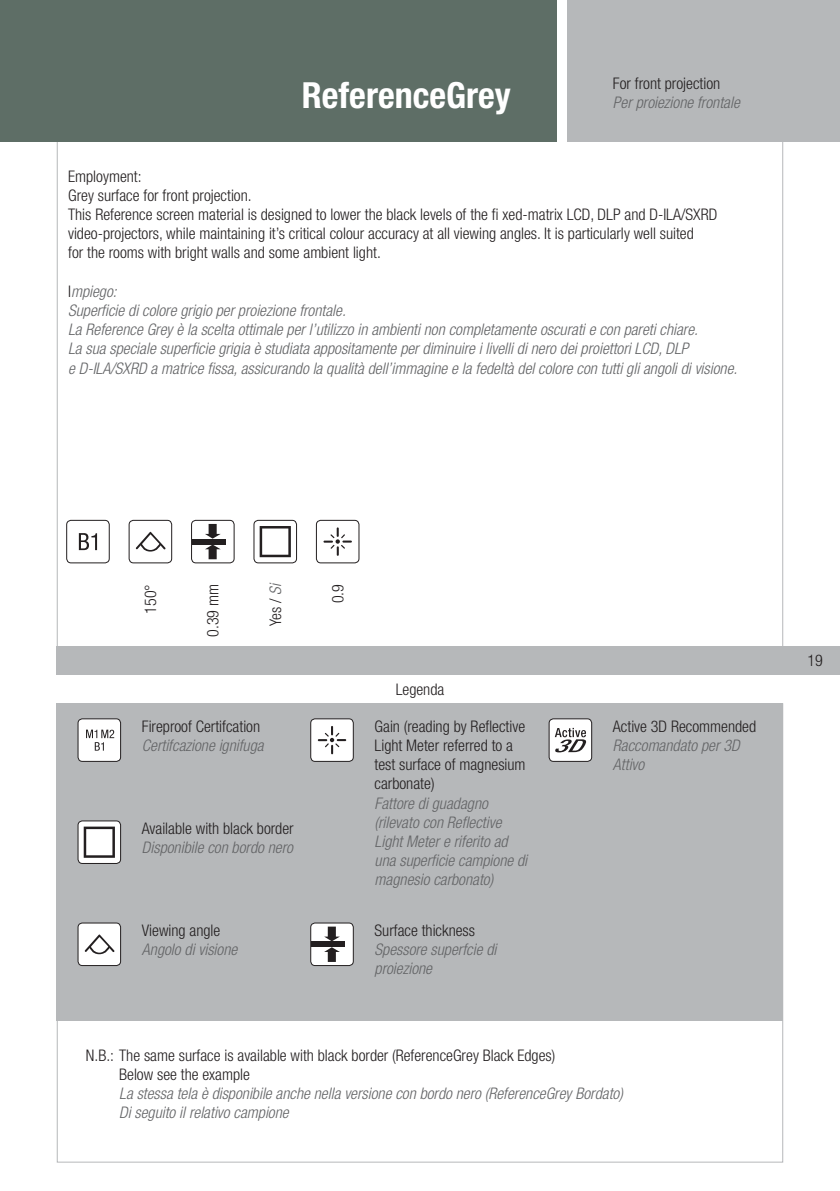
<style>
.page{position:relative;width:840px;height:1191px;background:#fff}
.page>*{position:absolute;margin:0;border:0;box-sizing:border-box;transform-origin:0 0}
.t1{font:700 condensed 36px "Helvetica Neue LT Pro";color:#fff}
.t2{font:italic 300 condensed 16px/19.2px "Helvetica Neue LT Pro";color:#636466}
.t3{font:300 condensed 16px/19.2px "Helvetica Neue LT Pro";color:#231f20}
.s1{font-style:normal;color:#231f20}
.s2{font-style:italic;color:#636466}
</style>
<div class="page">
<div style="left:0;top:0;width:556px;height:142px;background:#5e6e66"></div>
<div style="left:567px;top:0;width:272px;height:142px;background:#b6b8ba"></div>
<div style="left:57px;top:703px;width:725px;height:317px;background:#b6b8ba"></div>
<div style="left:57px;top:646px;width:782px;height:29px;background:#b6b8ba"></div>
<div style="left:78px;top:719px;width:42px;height:42px;background:#fff;border-radius:4px"></div>
<div style="left:77px;top:718px;width:44px;height:44px;border:1px solid #231f20;border-radius:4px"></div>
<svg style="left:86px;top:729px;width:28px;height:21px"></svg>
<div style="left:78px;top:821px;width:42px;height:42px;background:#fff;border-radius:4px"></div>
<div style="left:77px;top:820px;width:44px;height:44px;border:1px solid #231f20;border-radius:4px"></div>
<svg style="left:84px;top:826px;width:31px;height:31px"></svg>
<div style="left:78px;top:923px;width:42px;height:42px;background:#fff;border-radius:4px"></div>
<div style="left:77px;top:922px;width:44px;height:44px;border:1px solid #231f20;border-radius:4px"></div>
<svg style="left:85px;top:934px;width:29px;height:20px"></svg>
<div style="left:310px;top:719px;width:43px;height:42px;background:#fff;border-radius:4px"></div>
<div style="left:310px;top:718px;width:43px;height:44px;border:1px solid #231f20;border-radius:4px"></div>
<svg style="left:317px;top:726px;width:29px;height:28px"></svg>
<div style="left:310px;top:923px;width:43px;height:42px;background:#fff;border-radius:4px"></div>
<div style="left:310px;top:922px;width:43px;height:44px;border:1px solid #231f20;border-radius:4px"></div>
<div style="left:311px;top:941px;width:34px;height:6px;background:#231f20"></div>
<svg style="left:324px;top:926px;width:16px;height:36px"></svg>
<div style="left:549px;top:719px;width:42px;height:42px;background:#fff;border-radius:4px"></div>
<div style="left:548px;top:718px;width:44px;height:44px;border:1px solid #231f20;border-radius:4px"></div>
<svg style="left:554px;top:728px;width:33px;height:24px"></svg>
<div style="left:66px;top:520px;width:44px;height:43px;border:1px solid #231f20;border-radius:4px"></div>
<svg style="left:79px;top:533px;width:18px;height:17px"></svg>
<div style="left:128px;top:520px;width:44px;height:43px;border:1px solid #231f20;border-radius:4px"></div>
<svg style="left:136px;top:532px;width:29px;height:19px"></svg>
<div style="left:191px;top:520px;width:43px;height:43px;border:1px solid #231f20;border-radius:4px"></div>
<div style="left:192px;top:539px;width:34px;height:5px;background:#231f20"></div>
<svg style="left:205px;top:524px;width:15px;height:35px"></svg>
<div style="left:253px;top:520px;width:44px;height:43px;border:1px solid #231f20;border-radius:4px"></div>
<svg style="left:259px;top:526px;width:32px;height:31px"></svg>
<div style="left:316px;top:520px;width:43px;height:43px;border:1px solid #231f20;border-radius:4px"></div>
<svg style="left:323px;top:527px;width:28px;height:29px"></svg>
<h1 class="t1" style="left:302px;top:73px;width:210px">ReferenceGrey</h1>
<p class="t3" style="left:612px;top:73px;width:109px">For front projection</p>
<p class="t2" style="left:612px;top:93px;width:128px">Per proiezione frontale</p>
<p class="t3" style="left:68px;top:166px;width:650px">Employment:<br>Grey surface for front projection.<br>This Reference screen material is designed to lower the black levels of the fi xed-matrix LCD, DLP and D-ILA/SXRD video-projectors, while maintaining it’s critical colour accuracy at all viewing angles. It is particularly well suited<br>for the rooms with bright walls and some ambient light.</p>
<p class="t2" style="left:68px;top:282px;width:670px"><span class="s1">I</span>mpiego:<br>Superficie di colore grigio per proiezione frontale.<br>La Reference Grey è la scelta ottimale per l’utilizzo in ambienti non completamente oscurati e con pareti chiare.<br>La sua speciale superficie grigia è studiata appositamente per diminuire i livelli di nero dei proiettori LCD, DLP<br>e D-ILA/SXRD a matrice fissa, assicurando la qualità dell’immagine e la fedeltà del colore con tutti gli angoli di visione.</p>
<p class="t3" style="left:141px;top:613px;width:31px;rotate:-90deg">150°</p>
<p class="t3" style="left:203px;top:637px;width:54px;rotate:-90deg">0.39 mm</p>
<p class="t3" style="left:265px;top:626px;width:45px;rotate:-90deg">Yes / <span class="s2">Si</span></p>
<p class="t3" style="left:328px;top:603px;width:21px;rotate:-90deg">0.9</p>
<p class="t3" style="left:142px;top:716px;width:120px">Fireproof Certifcation</p>
<p class="t2" style="left:142px;top:736px;width:123px">Certifcazione ignifuga</p>
<p class="t3" style="left:142px;top:818px;width:153px">Available with black border</p>
<p class="t2" style="left:142px;top:838px;width:152px">Disponibile con bordo nero</p>
<p class="t3" style="left:142px;top:920px;width:80px">Viewing angle</p>
<p class="t2" style="left:142px;top:940px;width:97px">Angolo di visione</p>
<p class="t3" style="left:395px;top:679px;width:50px">Legenda</p>
<p class="t3" style="left:374px;top:716px;width:152px">Gain (reading by Reflective<br>Light Meter referred to a test surface of magnesium carbonate)</p>
<p class="t2" style="left:374px;top:793px;width:154px">Fattore di guadagno (rilevato con Reflective<br>Light Meter e riferito ad una superficie campione di magnesio carbonato)</p>
<p class="t3" style="left:374px;top:920px;width:102px">Surface thickness</p>
<p class="t2" style="left:374px;top:940px;width:123px">Spessore superfcie di proiezione</p>
<p class="t3" style="left:612px;top:716px;width:145px">Active 3D Recommended</p>
<p class="t2" style="left:612px;top:736px;width:128px">Raccomandato per 3D<br>Attivo</p>
<p class="t3" style="left:119px;top:1045px;width:437px;text-indent:-33px">N.B.: The same surface is available with black border (ReferenceGrey Black Edges)<br>Below see the example</p>
<p class="t2" style="left:119px;top:1084px;width:505px">La stessa tela è disponibile anche nella versione con bordo nero (ReferenceGrey Bordato)<br>Di seguito il relativo campione</p>
<p class="t3" style="left:807px;top:651px;width:17px">19</p>
</div>
